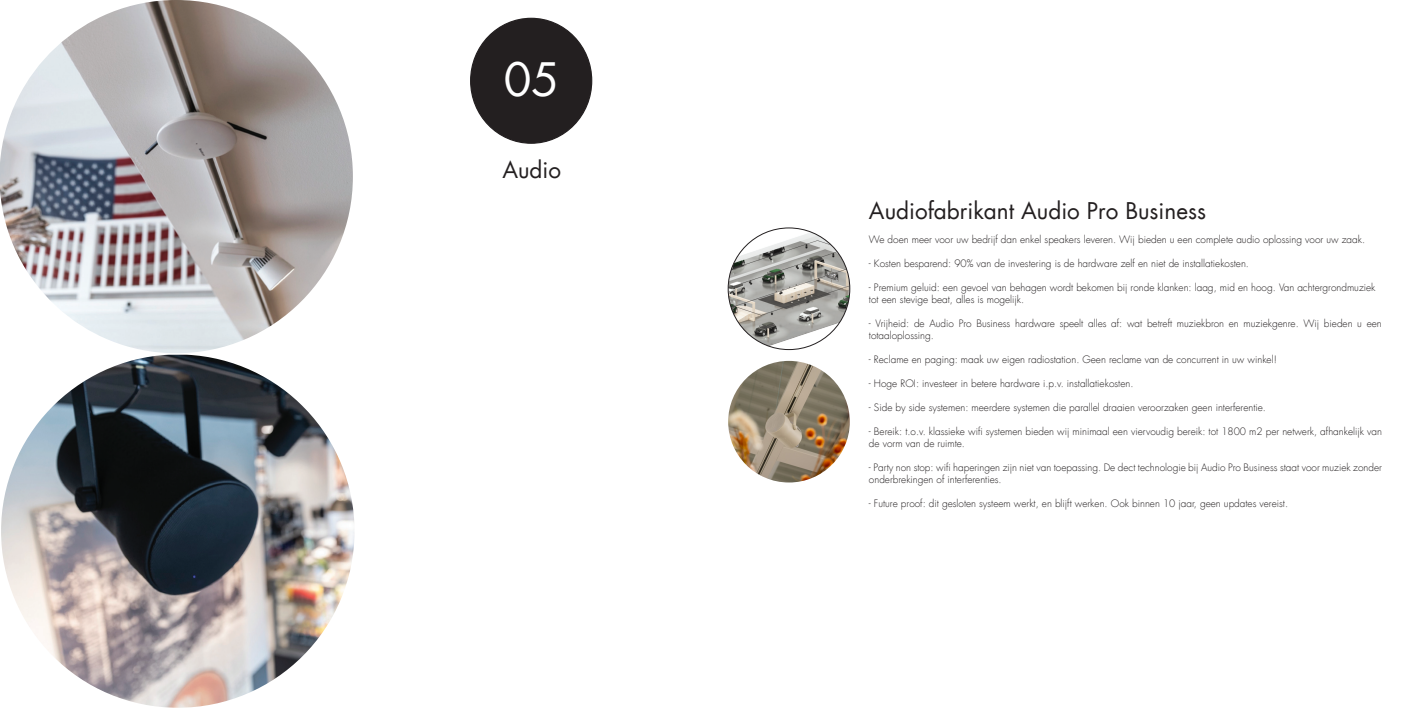
<style>
.page{position:relative;width:1418px;height:709px;background:#fff}
.page>*{position:absolute;margin:0;border:0;box-sizing:border-box;transform-origin:0 0}
.t1{font:45px "Futura LT";color:#fff}
.t2{font:22.5px "Futura LT";color:#231f20}
.t3{font:300 10px/12px "Futura LT";color:#231f20}
</style>
<div class="page">
<div style="left:470px;top:18px;width:121px;height:125px;background:#231f20;border-radius:50%"></div>
<img style="left:0;top:0;width:353px;height:353px;border-radius:173px">
<img style="left:1px;top:355px;width:353px;height:352px;border-radius:174px">
<img style="left:728px;top:228px;width:121px;height:121px;border-radius:61px">
<img style="left:728px;top:361px;width:121px;height:121px;border-radius:61px">
<p class="t1" style="left:503px;top:50px;width:57px">05</p>
<p class="t2" style="left:502px;top:155px;width:60px">Audio</p>
<p class="t2" style="left:869px;top:196px;width:338px">Audiofabrikant Audio Pro Business</p>
<p class="t3" style="left:869px;top:233px;width:497px">We doen meer voor uw bedrijf dan enkel speakers leveren. Wij bieden u een complete audio oplossing voor uw zaak.</p>
<p class="t3" style="left:869px;top:257px;width:381px">- Kosten besparend: 90% van de investering is de hardware zelf en niet de installatiekosten.</p>
<p class="t3" style="left:869px;top:281px;width:508px">- Premium geluid: een gevoel van behagen wordt bekomen bij ronde klanken: laag, mid en hoog. Van achtergrondmuziek</p>
<p class="t3" style="left:869px;top:293px;width:157px">tot een stevige beat, alles is mogelijk.</p>
<p class="t3" style="left:869px;top:317px;width:514px">- Vrijheid: de Audio Pro Business hardware speelt alles af: wat betreft muziekbron en muziekgenre. Wij bieden u een totaaloplossing.</p>
<p class="t3" style="left:869px;top:353px;width:409px">- Reclame en paging: maak uw eigen radiostation. Geen reclame van de concurrent in uw winkel!</p>
<p class="t3" style="left:869px;top:377px;width:266px">- Hoge ROI: investeer in betere hardware i.p.v. installatiekosten.</p>
<p class="t3" style="left:869px;top:401px;width:398px">- Side by side systemen: meerdere systemen die parallel draaien veroorzaken geen interferentie.</p>
<p class="t3" style="left:869px;top:425px;width:514px">- Bereik: t.o.v. klassieke wifi systemen bieden wij minimaal een viervoudig bereik: tot 1800 m2 per netwerk, afhankelijk van de vorm van de ruimte.</p>
<p class="t3" style="left:869px;top:461px;width:514px">- Party non stop: wifi haperingen zijn niet van toepassing. De dect technologie bij Audio Pro Business staat voor muziek zonder onderbrekingen of interferenties.</p>
<p class="t3" style="left:869px;top:497px;width:420px">- Future proof: dit gesloten systeem werkt, en blijft werken. Ook binnen 10 jaar, geen updates vereist.</p>
</div>
